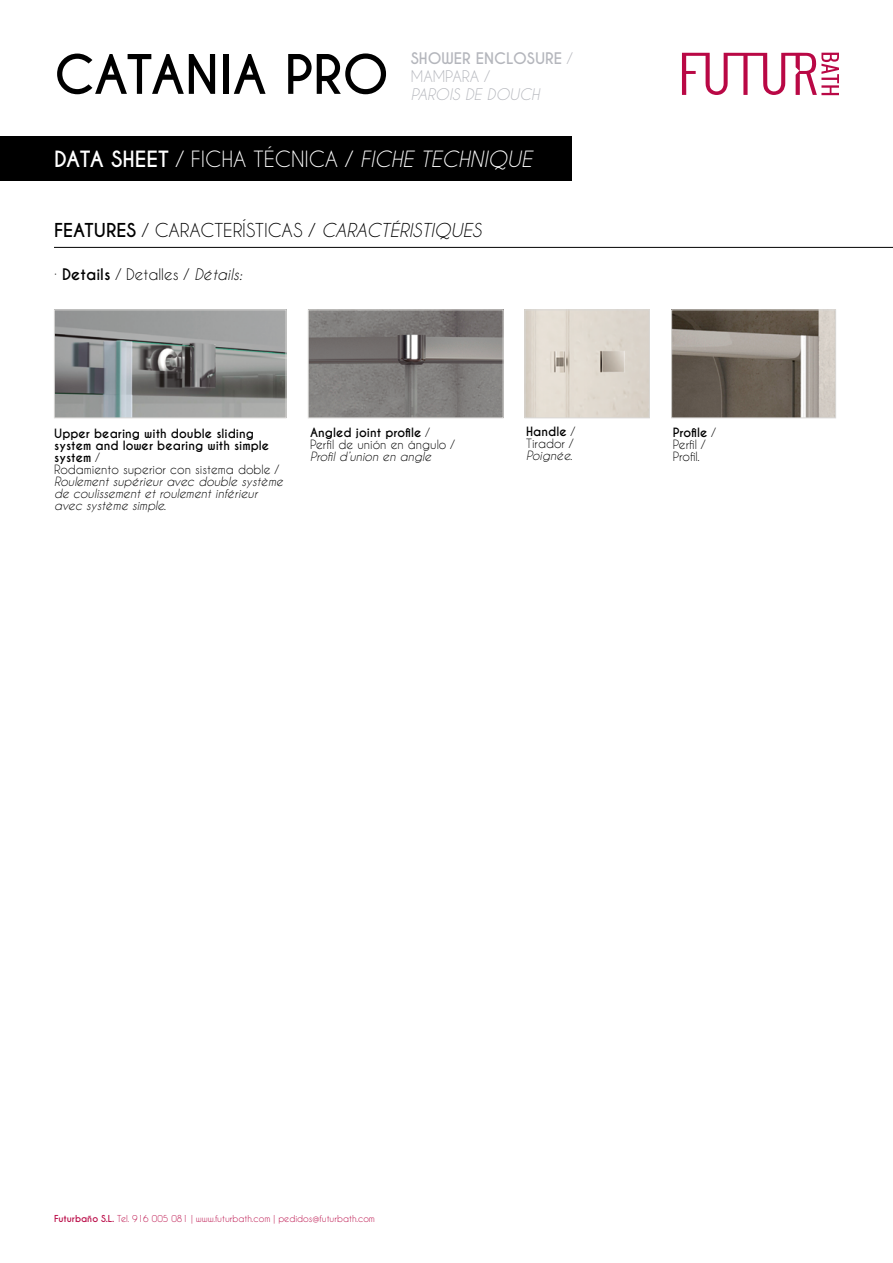
<style>
.page{position:relative;width:893px;height:1263px;background:#fff}
.page>*{position:absolute;margin:0;border:0;box-sizing:border-box;transform-origin:0 0}
.t1{font:700 51px "Caviar Dreams";color:#000}
.t2{font:21px "Caviar Dreams";color:#fff}
.t3{font:18px "Caviar Dreams";color:#000}
.t4{font:15px "Caviar Dreams";color:#000}
.t5{font:700 15px/18px "Caviar Dreams";color:#b4b6bc}
.t6{font:italic 15px "Caviar Dreams";color:#b4b6bc}
.t7{font:italic 12px/12px "Caviar Dreams";color:#000}
.t8{font:700 12px/12px "Caviar Dreams";color:#000}
.t9{font:12px/12px "Caviar Dreams";color:#000}
.t10{font:9px "Caviar Dreams";color:#b90845}
.s1{font-weight:400}
.s2{font-weight:700}
.s3{font-style:italic}
</style>
<div class="page">
<div style="left:0;top:136px;width:571px;height:44px;background:#000"></div>
<svg style="left:682px;top:53px;width:157px;height:42px"></svg>
<hr style="left:54px;top:247px;width:839px;height:1px;background:#000">
<img style="left:527px;top:311px;width:121px;height:105px">
<div style="left:525px;top:309px;width:125px;height:109px;border:1px solid #d9d8d6"></div>
<img style="left:56px;top:311px;width:228px;height:105px">
<div style="left:54px;top:309px;width:232px;height:109px;border:1px solid #d9d8d6"></div>
<img style="left:673px;top:311px;width:161px;height:105px">
<div style="left:671px;top:309px;width:165px;height:109px;border:1px solid #d9d8d6"></div>
<img style="left:310px;top:311px;width:191px;height:105px">
<div style="left:308px;top:309px;width:195px;height:109px;border:1px solid #d9d8d6"></div>
<h1 class="t1" style="left:54px;top:44px;width:337px">CATANIA PRO</h1>
<p class="t5" style="left:411px;top:50px;width:163px">SHOWER ENCLOSURE <span class="s1">/<br>MAMPARA /</span></p>
<p class="t6" style="left:411px;top:86px;width:130px">PAROIS DE DOUCH</p>
<h2 class="t2" style="left:54px;top:146px;width:480px"><span class="s2">DATA SHEET</span> / FICHA TÉCNICA / <span class="s3">FICHE TECHNIQUE</span></h2>
<h3 class="t3" style="left:54px;top:219px;width:429px"><span class="s2">FEATURES</span> / CARACTERÍSTICAS / <span class="s3">CARACTÉRISTIQUES</span></h3>
<p class="t4" style="left:54px;top:265px;width:190px">· <span class="s2">Details</span> / Detalles / <span class="s3">Détails:</span></p>
<p class="t8" style="left:54px;top:428px;width:226px">Upper bearing with double sliding system and lower bearing with simple system <span class="s1">/<br>Rodamiento superior con sistema doble /</span></p>
<p class="t7" style="left:54px;top:475px;width:230px">Roulement supérieur avec double système de coulissement et roulement inférieur avec système simple.</p>
<p class="t9" style="left:310px;top:426px;width:146px"><span class="s2">Angled joint profile</span> /<br>Perfil de unión en ángulo /</p>
<p class="t7" style="left:310px;top:450px;width:123px">Profil d’union en angle</p>
<p class="t9" style="left:526px;top:425px;width:50px"><span class="s2">Handle</span> /<br>Tirador /</p>
<p class="t7" style="left:526px;top:450px;width:48px">Poignée.</p>
<p class="t9" style="left:673px;top:426px;width:44px"><span class="s2">Profile</span> /<br>Perfil /<br>Profil.</p>
<p class="t10" style="left:54px;top:1213px;width:322px"><span class="s2">Futurbaño S.L.</span> Tel. 916 005 081 | www.futurbath.com | pedidos@futurbath.com</p>
</div>
